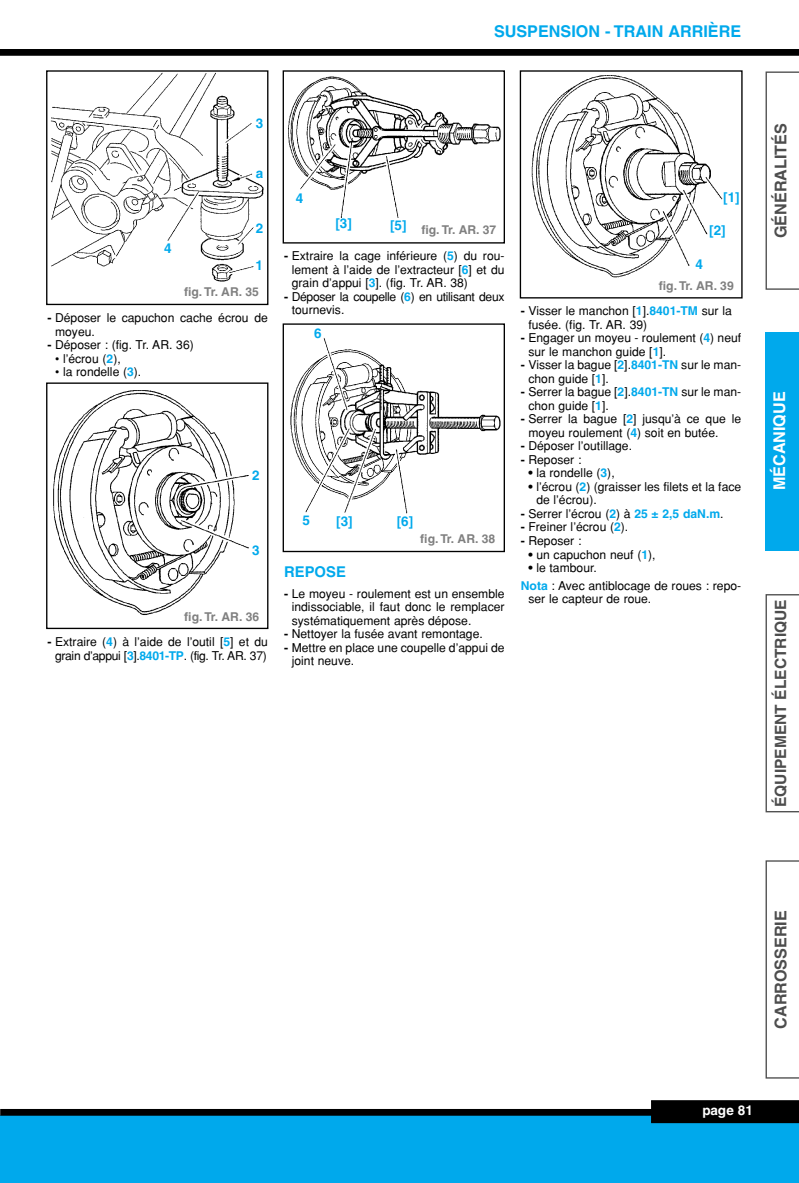
<style>
.page{position:relative;width:799px;height:1183px;background:#fff}
.page>*{position:absolute;margin:0;border:0;box-sizing:border-box;transform-origin:0 0}
.t1{font:700 16.2px "Helvetica";color:#00a9ec}
.t2{font:700 16.2px "Helvetica";color:#4d4d4d}
.t3{font:700 16.2px "Helvetica";color:#fff}
.t4{font:700 15.6px "Helvetica";color:#4d4d4d}
.t5{font:700 14.85px "Helvetica";color:#00a9ec}
.t6{font:700 13.5px "Helvetica";color:#00a9ec}
.t7{font:700 13.5px "Helvetica";color:#fff}
.t8{font:12.15px/13.5px "Helvetica";color:#000}
.t9{font:700 12.15px "Helvetica";color:#808080}
.t10{font:12.15px/13.5px "Helvetica";letter-spacing:-.03em;color:#000}
.s1{font-weight:700}
.s2{font-weight:700;color:#00a9ec}
</style>
<div class="page">
<div style="left:1px;top:1114px;width:798px;height:68px;background:#00a9ec"></div>
<div style="left:1px;top:1108px;width:688px;height:7px;background:#000"></div>
<div style="left:1px;top:49px;width:798px;height:7px;background:#000"></div>
<div style="left:651px;top:1100px;width:148px;height:22px;background:#000"></div>
<svg style="left:766px;top:71px;width:33px;height:219px"></svg>
<div style="left:766px;top:332px;width:33px;height:218px;background:#00a9ec"></div>
<svg style="left:766px;top:594px;width:33px;height:218px"></svg>
<svg style="left:766px;top:860px;width:33px;height:218px"></svg>
<img style="left:50px;top:72px;width:214px;height:210px">
<div style="left:46px;top:70px;width:222px;height:235px;border:1px solid #000"></div>
<img style="left:53px;top:390px;width:196px;height:225px">
<div style="left:46px;top:382px;width:222px;height:247px;border:1px solid #000"></div>
<div style="left:183px;top:609px;width:82px;height:17px;background:#fff"></div>
<img style="left:290px;top:338px;width:211px;height:176px">
<div style="left:283px;top:323px;width:222px;height:229px;border:1px solid #000"></div>
<img style="left:288px;top:76px;width:213px;height:142px">
<div style="left:283px;top:70px;width:222px;height:173px;border:1px solid #000"></div>
<img style="left:531px;top:75px;width:192px;height:203px">
<div style="left:520px;top:70px;width:223px;height:228px;border:1px solid #000"></div>
<h1 class="t1" style="left:494px;top:26px;width:249px">SUSPENSION - TRAIN ARRIÈRE</h1>
<p class="t6" style="left:256px;top:118px;width:9px">3</p>
<p class="t6" style="left:256px;top:168px;width:9px">a</p>
<p class="t6" style="left:164px;top:243px;width:9px">4</p>
<p class="t6" style="left:256px;top:223px;width:9px">2</p>
<p class="t6" style="left:255px;top:260px;width:9px">1</p>
<p class="t9" style="left:184px;top:287px;width:76px">fig. Tr. AR. 35</p>
<p class="t8" style="left:55px;top:312px;width:214px;text-indent:-8px"><span class="s1">-</span> Déposer le capuchon cache écrou de moyeu.</p>
<p class="t8" style="left:47px;top:339px;width:148px"><span class="s1">-</span> Déposer : (fig. Tr. AR. 36)</p>
<p class="t8" style="left:55px;top:352px;width:67px">• l’écrou (<span class="s2">2</span>),</p>
<p class="t8" style="left:55px;top:366px;width:88px">• la rondelle (<span class="s2">3</span>).</p>
<p class="t6" style="left:252px;top:469px;width:9px">2</p>
<p class="t6" style="left:252px;top:544px;width:9px">3</p>
<p class="t9" style="left:184px;top:612px;width:76px">fig. Tr. AR. 36</p>
<p class="t8" style="left:47px;top:636px;width:222px;text-align:center"><span class="s1">-</span> Extraire (<span class="s2">4</span>) à l’aide de l’outil [<span class="s2">5</span>] et du grain d’appui [<span class="s2">3</span>].<span class="s2">8401-TP</span>. (fig. Tr. AR. 37)</p>
<p class="t6" style="left:296px;top:193px;width:9px">4</p>
<p class="t6" style="left:335px;top:218px;width:18px">[3]</p>
<p class="t6" style="left:390px;top:220px;width:18px">[5]</p>
<p class="t9" style="left:421px;top:225px;width:76px">fig. Tr. AR. 37</p>
<p class="t8" style="left:292px;top:250px;width:214px;text-align:justify;text-indent:-8px"><span class="s1">-</span> Extraire la cage inférieure (<span class="s2">5</span>) du rou&shy;lement à l’aide de l’extracteur [<span class="s2">6</span>] et du grain d’appui [<span class="s2">3</span>]. (fig. Tr. AR. 38)</p>
<p class="t10" style="left:292px;top:291px;width:214px;text-indent:-8px"><span class="s1">-</span> Déposer la coupelle (<span class="s2">6</span>) en utilisant deux tournevis.</p>
<p class="t6" style="left:314px;top:328px;width:9px">6</p>
<p class="t6" style="left:303px;top:515px;width:9px">5</p>
<p class="t6" style="left:336px;top:516px;width:18px">[3]</p>
<p class="t6" style="left:397px;top:516px;width:18px">[6]</p>
<p class="t9" style="left:420px;top:534px;width:76px">fig. Tr. AR. 38</p>
<p class="t5" style="left:284px;top:566px;width:63px">REPOSE</p>
<p class="t8" style="left:292px;top:587px;width:214px;text-align:justify;text-indent:-8px"><span class="s1">-</span> Le moyeu - roulement est un ensemble indissociable, il faut donc le remplacer systématiquement après dépose.</p>
<p class="t8" style="left:284px;top:628px;width:200px"><span class="s1">-</span> Nettoyer la fusée avant remontage.</p>
<p class="t8" style="left:292px;top:641px;width:214px;text-indent:-8px"><span class="s1">-</span> Mettre en place une coupelle d’appui de joint neuve.</p>
<p class="t6" style="left:723px;top:192px;width:18px">[1]</p>
<p class="t6" style="left:709px;top:225px;width:18px">[2]</p>
<p class="t6" style="left:696px;top:259px;width:9px">4</p>
<p class="t9" style="left:659px;top:281px;width:76px">fig. Tr. AR. 39</p>
<p class="t8" style="left:528px;top:305px;width:205px;text-indent:-8px"><span class="s1">-</span> Visser le manchon [<span class="s2">1</span>].<span class="s2">8401-TM</span> sur la fusée. (fig. Tr. AR. 39)</p>
<p class="t8" style="left:528px;top:332px;width:214px;text-indent:-8px"><span class="s1">-</span> Engager un moyeu - roulement (<span class="s2">4</span>) neuf sur le manchon guide [<span class="s2">1</span>].</p>
<p class="t8" style="left:528px;top:359px;width:214px;text-indent:-8px"><span class="s1">-</span> Visser la bague [<span class="s2">2</span>].<span class="s2">8401-TN</span> sur le man&shy;chon guide [<span class="s2">1</span>].</p>
<p class="t8" style="left:528px;top:386px;width:214px;text-indent:-8px"><span class="s1">-</span> Serrer la bague [<span class="s2">2</span>].<span class="s2">8401-TN</span> sur le man&shy;chon guide [<span class="s2">1</span>].</p>
<p class="t8" style="left:528px;top:413px;width:214px;text-indent:-8px"><span class="s1">-</span> Serrer la bague [<span class="s2">2</span>] jusqu’à ce que le moyeu roulement (<span class="s2">4</span>) soit en butée.</p>
<p class="t8" style="left:521px;top:440px;width:113px"><span class="s1">-</span> Déposer l’outillage.</p>
<p class="t8" style="left:521px;top:454px;width:62px"><span class="s1">-</span> Reposer :</p>
<p class="t8" style="left:528px;top:467px;width:88px"><span class="s1">•</span> la rondelle (<span class="s2">3</span>),</p>
<p class="t8" style="left:536px;top:481px;width:206px;text-indent:-8px"><span class="s1">•</span> l’écrou (<span class="s2">2</span>) (graisser les filets et la face de l’écrou).</p>
<p class="t8" style="left:521px;top:508px;width:204px"><span class="s1">-</span> Serrer l’écrou (<span class="s2">2</span>) à <span class="s2">25 ± 2,5 daN.m</span>.</p>
<p class="t8" style="left:521px;top:521px;width:109px"><span class="s1">-</span> Freiner l’écrou (<span class="s2">2</span>).</p>
<p class="t8" style="left:521px;top:535px;width:62px"><span class="s1">-</span> Reposer :</p>
<p class="t8" style="left:528px;top:548px;width:129px"><span class="s1">•</span> un capuchon neuf (<span class="s2">1</span>),</p>
<p class="t8" style="left:521px;top:560px;width:222px;line-height:17.5px;text-indent:8px"><span class="s1">•</span> le tambour.<br><span class="s2">Nota</span> : Avec antiblocage de roues : repo-</p>
<p class="t8" style="left:528px;top:593px;width:124px">ser le capteur de roue.</p>
<h1 class="t2" style="left:775px;top:238px;width:117px;rotate:-90deg">GÉNÉRALITÉS</h1>
<h1 class="t3" style="left:773px;top:490px;width:100px;rotate:-90deg">MÉCANIQUE</h1>
<p class="t4" style="left:775px;top:806px;width:209px;rotate:-90deg">ÉQUIPEMENT ÉLECTRIQUE</p>
<h1 class="t2" style="left:775px;top:1028px;width:120px;rotate:-90deg">CARROSSERIE</h1>
<p class="t7" style="left:702px;top:1105px;width:52px">page 81</p>
</div>
